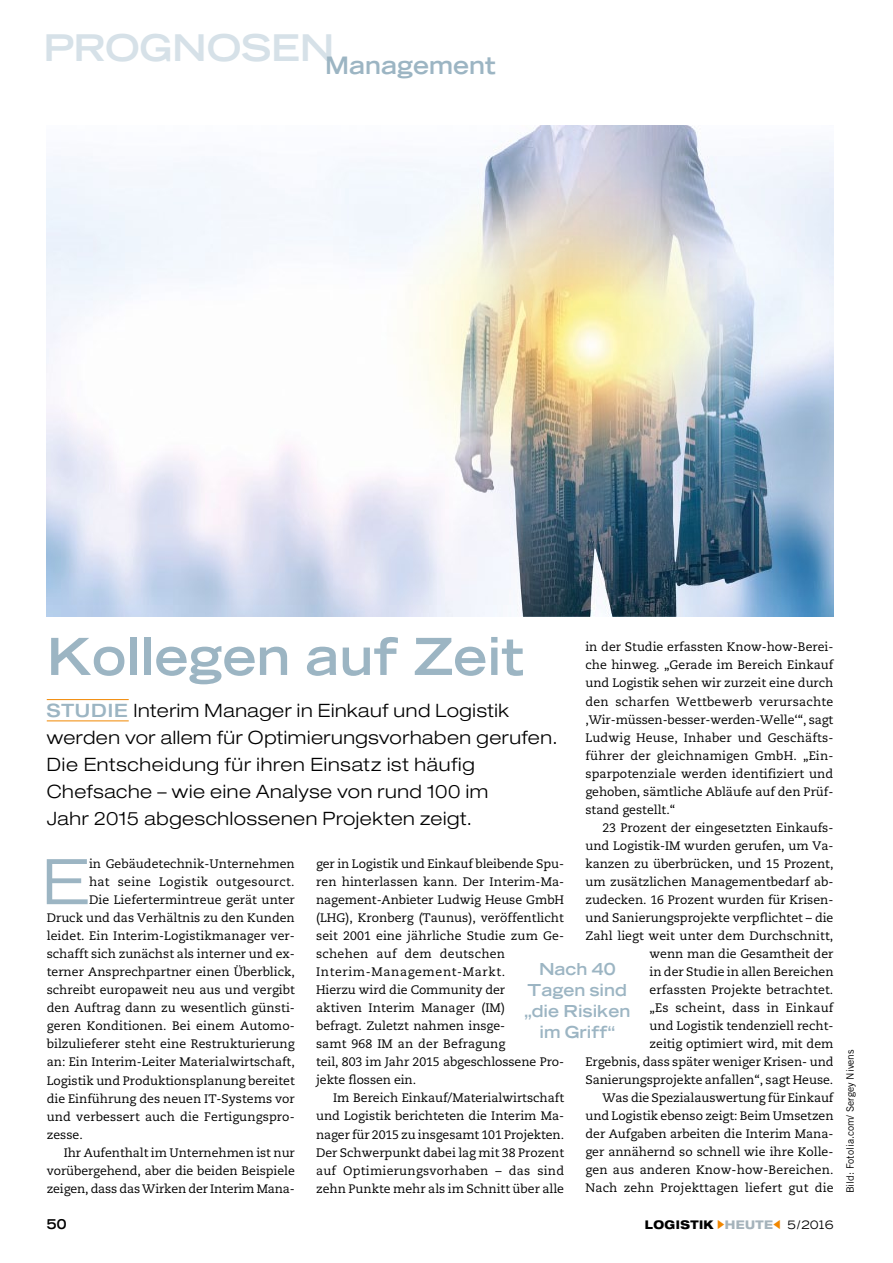
<style>
.page{position:relative;width:893px;height:1263px;background:#fff}
.page>*{position:absolute;margin:0;border:0;box-sizing:border-box;transform-origin:0 0}
.t1{font:expanded 61.95px "Trade Gothic LT Std";color:#9cb5c3}
.t2{font:700 expanded 51px "Trade Gothic LT Std";color:#9cb5c3}
.t3{font:700 expanded 36.75px "Trade Gothic LT Std";letter-spacing:-.005em;color:#d6e1e8}
.t4{font:700 expanded 24px "Trade Gothic LT Std";color:#9cb5c3}
.t5{font:300 expanded 18.45px/27px "Helvetica Neue LT Std";letter-spacing:.035em;color:#000}
.t6{font:700 expanded 16.5px/21px "Trade Gothic LT Std";color:#9cb5c3;text-align:center}
.t7{font:700 expanded 13.5px "Trade Gothic LT Std";color:#000}
.t8{font:12.3px/18px "Caecilia LT Std";color:#000}
.t9{font:12.3px "Caecilia LT Std";letter-spacing:.025em;color:#000}
.t10{font:800 expanded 12px "Helvetica Neue LT Std";letter-spacing:.035em;color:#000;scale:.9 1}
.t11{font:10.2px "Trade Gothic LT Std";color:#000}
.s1{font-weight:500;color:#9cb5c3}
.s2{color:#f18700}
.s3{color:#a5b3bb}
.s4{font-family:"Trade Gothic LT Std";font-weight:400;font-size:11.55px}
</style>
<div class="page">
<hr style="left:47px;top:720px;width:82px;height:1px;background:#f18700">
<hr style="left:47px;top:699px;width:82px;height:1px;background:#f18700">
<img style="left:47px;top:125px;width:786px;height:491px">
<h3 class="t3" style="left:43px;top:24px;width:293px">Prognosen</h3>
<h3 class="t4" style="left:325px;top:49px;width:172px">Management</h3>
<h2 class="t2" style="left:47px;top:623px;width:479px">Kollegen auf Zeit</h2>
<h3 class="t5" style="left:47px;top:696px;width:512px"><span class="s1">STUDIE</span> Interim Manager in Einkauf und Logistik werden vor allem für Optimierungsvorhaben gerufen.<br>Die Entscheidung für ihren Einsatz ist häufig Chefsache – wie eine Analyse von rund 100 im<br>Jahr 2015 abgeschlossenen Projekten zeigt.</h3>
<h1 class="t1" style="left:41px;top:841px;width:50px">E</h1>
<p class="t8" style="left:89px;top:855px;width:207px">in Gebäudetechnik-Unternehmen</p>
<p class="t8" style="left:585px;top:638px;width:250px">in der Studie erfassten Know-how-Berei&shy;che hinweg. „Gerade im Bereich Einkauf und Logistik sehen wir zurzeit eine durch den scharfen Wettbewerb verursachte ‚Wir-müssen-besser-werden-Welle‘“, sagt Ludwig Heuse, Inhaber und Geschäfts&shy;führer der gleichnamigen GmbH. „Ein&shy;sparpotenziale werden identifiziert und gehoben, sämtliche Abläufe auf den Prüf&shy;stand gestellt.“</p>
<p class="t8" style="left:585px;top:819px;width:250px;text-align:right">23 Prozent der eingesetzten Einkaufs&shy;und Logistik-IM wurden gerufen, um Va&shy;kanzen zu überbrücken, und 15 Prozent, um zusätzlichen Managementbedarf ab&shy;zudecken. 16 Prozent wurden für Krisen&shy;und Sanierungsprojekte verpflichtet – die Zahl liegt weit unter dem Durchschnitt, wenn man die Gesamtheit der<br>in der Studie in allen Bereichen<br>erfassten Projekte betrachtet.<br>„Es scheint, dass in Einkauf<br>und Logistik tendenziell recht-<br>zeitig optimiert wird, mit dem<br>Ergebnis, dass später weniger Krisen- und Sanierungsprojekte anfallen“, sagt Heuse.<br>Was die Spezialauswertung für Einkauf und Logistik ebenso zeigt: Beim Umsetzen der Aufgaben arbeiten die Interim Mana&shy;ger annähernd so schnell wie ihre Kolle&shy;gen aus anderen Know-how-Bereichen.<br>Nach zehn Projekttagen liefert gut die</p>
<p class="t8" style="left:316px;top:855px;width:250px">ger in Logistik und Einkauf bleibende Spu&shy;ren hinterlassen kann. Der Interim-Ma&shy;nagement-Anbieter Ludwig Heuse GmbH (LHG), Kronberg (Taunus), veröffentlicht seit 2001 eine jährliche Studie zum Ge&shy;schehen auf dem deutschen Interim-Management-Markt.<br>Hierzu wird die Community der<br>aktiven Interim Manager (IM)<br>befragt. Zuletzt nahmen insge-<br>samt 968 IM an der Befragung<br>teil, 803 im Jahr 2015 abgeschlossene Pro&shy;jekte flossen ein.</p>
<p class="t8" style="left:316px;top:1089px;width:250px;text-align:justify;text-indent:17px">Im Bereich Einkauf/Materialwirtschaft und Logistik berichteten die Interim Ma&shy;nager für 2015 zu insgesamt 101 Projekten.<br>Der Schwerpunkt dabei lag mit 38 Prozent auf Optimierungsvorhaben – das sind zehn Punkte mehr als im Schnitt über alle</p>
<p class="t9" style="left:89px;top:875px;width:207px">hat seine Logistik outgesourct.</p>
<p class="t8" style="left:89px;top:891px;width:207px">Die Liefertermintreue gerät unter</p>
<p class="t8" style="left:47px;top:909px;width:250px">Druck und das Verhältnis zu den Kunden</p>
<p class="t8" style="left:47px;top:927px;width:250px">leidet. Ein Interim-Logistikmanager ver-</p>
<p class="t8" style="left:47px;top:945px;width:250px">schafft sich zunächst als interner und ex-</p>
<p class="t8" style="left:47px;top:963px;width:250px">terner Ansprechpartner einen Überblick,</p>
<p class="t8" style="left:47px;top:981px;width:250px">schreibt europaweit neu aus und vergibt</p>
<p class="t8" style="left:47px;top:999px;width:250px">den Auftrag dann zu wesentlich günsti-</p>
<p class="t8" style="left:47px;top:1017px;width:250px">geren Konditionen. Bei einem Automo-</p>
<p class="t8" style="left:47px;top:1035px;width:249px">bilzulieferer steht eine Restrukturierung</p>
<p class="t8" style="left:47px;top:1053px;width:250px">an: Ein Interim-Leiter Materialwirtschaft,</p>
<p class="t8" style="left:47px;top:1071px;width:250px">Logistik und Produktionsplanung bereitet</p>
<p class="t8" style="left:47px;top:1089px;width:250px">die Einführung des neuen IT-Systems vor</p>
<p class="t8" style="left:47px;top:1107px;width:249px">und verbessert auch die Fertigungspro-</p>
<p class="t8" style="left:47px;top:1125px;width:38px">zesse.</p>
<p class="t8" style="left:64px;top:1143px;width:233px">Ihr Aufenthalt im Unternehmen ist nur</p>
<p class="t8" style="left:47px;top:1161px;width:250px">vorübergehend, aber die beiden Beispiele</p>
<p class="t8" style="left:47px;top:1180px;width:250px">zeigen, dass das Wirken der Interim Mana-</p>
<h3 class="t6" style="left:524px;top:958px;width:107px">Nach 40<br>Tagen sind „die Risiken im Griff“</h3>
<p class="t7" style="left:47px;top:1215px;width:21px">50</p>
<p class="t10" style="left:645px;top:1217px;width:211px">LOGISTIK <span class="s2">▶</span><span class="s3">HEUTE</span><span class="s2">◀</span> <span class="s4">5/2016</span></p>
<p class="t11" style="left:844px;top:1193px;width:145px;rotate:-90deg">Bild: Fotolia.com/ Sergey Nivens</p>
</div>
